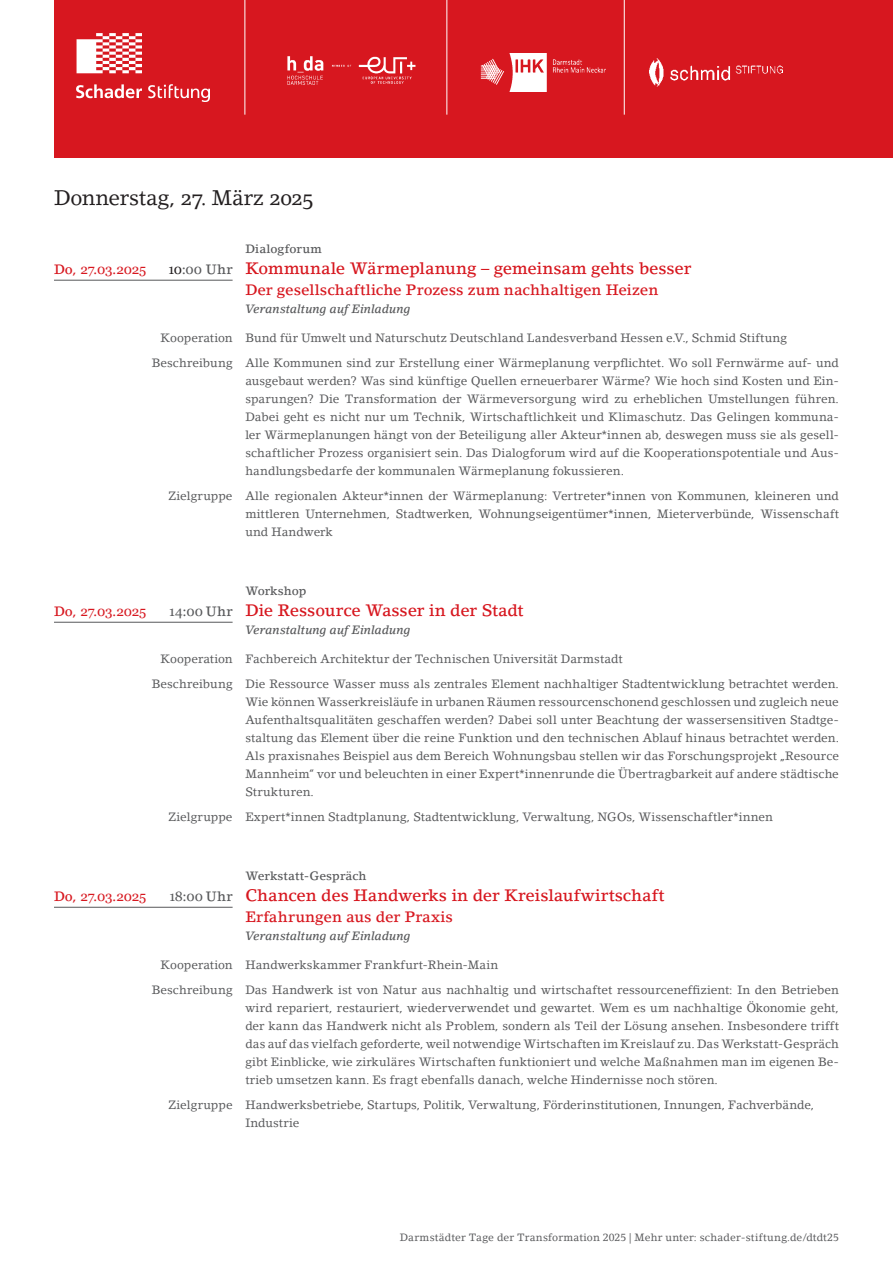
<style>
.page{position:relative;width:893px;height:1263px;background:#fff}
.page>*{position:absolute;margin:0;border:0;box-sizing:border-box;transform-origin:0 0}
.PÜ_S2_Headline_Veranstaltungen{font:21px "Lino Letter Std";letter-spacing:-.02em;color:#231f20}
.PÜ_S2_Titel_Zeile_1{font:500 16.5px "Lino Letter Std";letter-spacing:-.01em;color:#d7171f}
.PÜ_S2_Titel_Zeile_2{font:500 15px "Lino Letter Std";color:#d7171f}
.PÜ_S2_Titel_Zeile_1-2{font:13.5px "Georgia";letter-spacing:-.015em;color:#d7171f}
.PÜ_S2_Kooperation_und_Beschreibung{font:12px/18px "Lino Letter Std";letter-spacing:.005em;color:#57585a;text-align:justify}
.PÜ_S2_Zielgruppe{font:12px/18px "Lino Letter Std";letter-spacing:.005em;color:#57585a;text-align:justify}
.PÜ_S2_öffentlich_oder_Einladung_nach_2-z{font:italic 500 12px "Lino Letter Std";letter-spacing:-.005em;color:#57585a}
.PÜ_S2_Format_der_Veranstaltung{font:500 12px "Lino Letter Std";color:#57585a}
.t1{font:10.5px "Lino Letter Std";letter-spacing:.015em;color:#57585a}
.s1{font-family:"Lino Letter Std";font-weight:500}
.s2{font-family:"Georgia";font-weight:400;font-size:13.5px;color:#231f20}
.s3{font-family:"Georgia";font-weight:400;font-size:13.5px;color:#57585a}
.s4{font-size:13.5px;color:#57585a}
</style>
<div class="page">
<div style="left:54px;top:0;width:839px;height:157px;background:#d7171f"></div>
<img style="left:77px;top:33px;width:133px;height:69px">
<img style="left:480px;top:54px;width:125px;height:37px">
<hr style="left:244px;top:0;width:1px;height:115px;background:#fff">
<hr style="left:446px;top:0;width:1px;height:115px;background:#fff">
<img style="left:287px;top:56px;width:129px;height:29px">
<img style="left:649px;top:58px;width:133px;height:29px">
<hr style="left:624px;top:0;width:1px;height:115px;background:#fff">
<hr style="left:54px;top:280px;width:179px;height:1px;background:#57585a">
<hr style="left:54px;top:622px;width:179px;height:1px;background:#57585a">
<hr style="left:54px;top:907px;width:179px;height:1px;background:#57585a">
<p class="PÜ_S2_Headline_Veranstaltungen" style="left:54px;top:185px;width:261px">Donnerstag, 27. März 2025</p>
<p class="PÜ_S2_Format_der_Veranstaltung" style="left:245px;top:241px;width:78px">Dialogforum</p>
<p class="PÜ_S2_Titel_Zeile_1-2" style="left:54px;top:261px;width:94px"><span class="s1">Do,</span> 27.03.2025</p>
<p class="PÜ_S2_Titel_Zeile_1" style="left:168px;top:258px;width:525px"><span class="s2">10</span><span class="s3">:00</span> <span class="s4">Uhr</span> Kommunale Wärmeplanung – gemeinsam gehts besser</p>
<p class="PÜ_S2_Titel_Zeile_2" style="left:245px;top:281px;width:414px">Der gesellschaftliche Prozess zum nachhaltigen Heizen</p>
<p class="PÜ_S2_öffentlich_oder_Einladung_nach_2-z" style="left:245px;top:301px;width:167px">Veranstaltung auf Einladung</p>
<p class="PÜ_S2_Kooperation_und_Beschreibung" style="left:161px;top:329px;width:628px">Kooperation Bund für Umwelt und Naturschutz Deutschland Landesverband Hessen e.V., Schmid Stiftung</p>
<p class="PÜ_S2_Kooperation_und_Beschreibung" style="left:245px;top:354px;width:595px;text-indent:-94px">Beschreibung Alle Kommunen sind zur Erstellung einer Wärmeplanung verpflichtet. Wo soll Fernwärme auf- und ausgebaut werden? Was sind künftige Quellen erneuerbarer Wärme? Wie hoch sind Kosten und Ein&shy;sparungen? Die Transformation der Wärmeversorgung wird zu erheblichen Umstellungen führen.<br>Dabei geht es nicht nur um Technik, Wirtschaftlichkeit und Klimaschutz. Das Gelingen kommuna&shy;ler Wärmeplanungen hängt von der Beteiligung aller Akteur*innen ab, deswegen muss sie als gesell&shy;schaftlicher Prozess organisiert sein. Das Dialogforum wird auf die Kooperationspotentiale und Aus&shy;handlungsbedarfe der kommunalen Wärmeplanung fokussieren.</p>
<p class="PÜ_S2_Zielgruppe" style="left:245px;top:487px;width:595px;text-indent:-77px">Zielgruppe Alle regionalen Akteur*innen der Wärmeplanung: Vertreter*innen von Kommunen, kleineren und mittleren Unternehmen, Stadtwerken, Wohnungseigentümer*innen, Mieterverbünde, Wissenschaft und Handwerk</p>
<p class="PÜ_S2_Format_der_Veranstaltung" style="left:245px;top:583px;width:63px">Workshop</p>
<p class="PÜ_S2_Titel_Zeile_1-2" style="left:54px;top:603px;width:94px"><span class="s1">Do,</span> 27.03.2025</p>
<p class="PÜ_S2_Titel_Zeile_1" style="left:169px;top:600px;width:356px"><span class="s3">14:00</span> <span class="s4">Uhr</span> Die Ressource Wasser in der Stadt</p>
<p class="PÜ_S2_öffentlich_oder_Einladung_nach_2-z" style="left:245px;top:622px;width:167px">Veranstaltung auf Einladung</p>
<p class="PÜ_S2_Kooperation_und_Beschreibung" style="left:161px;top:650px;width:464px">Kooperation Fachbereich Architektur der Technischen Universität Darmstadt</p>
<p class="PÜ_S2_Kooperation_und_Beschreibung" style="left:245px;top:675px;width:595px;text-indent:-94px">Beschreibung Die Ressource Wasser muss als zentrales Element nachhaltiger Stadtentwicklung betrachtet werden.<br>Wie können Wasserkreisläufe in urbanen Räumen ressourcenschonend geschlossen und zugleich neue Aufenthaltsqualitäten geschaffen werden? Dabei soll unter Beachtung der wassersensitiven Stadtge&shy;staltung das Element über die reine Funktion und den technischen Ablauf hinaus betrachtet werden.<br>Als praxisnahes Beispiel aus dem Bereich Wohnungsbau stellen wir das Forschungsprojekt „Resource Mannheim“ vor und beleuchten in einer Expert*innenrunde die Übertragbarkeit auf andere städtische Strukturen.</p>
<p class="PÜ_S2_Zielgruppe" style="left:168px;top:808px;width:606px">Zielgruppe Expert*innen Stadtplanung, Stadtentwicklung, Verwaltung, NGOs, Wissenschaftler*innen</p>
<p class="PÜ_S2_Format_der_Veranstaltung" style="left:245px;top:868px;width:123px">Werkstatt-Gespräch</p>
<p class="PÜ_S2_Titel_Zeile_1-2" style="left:54px;top:888px;width:94px"><span class="s1">Do,</span> 27.03.2025</p>
<p class="PÜ_S2_Titel_Zeile_1" style="left:169px;top:885px;width:497px"><span class="s3">18:00</span> <span class="s4">Uhr</span> Chancen des Handwerks in der Kreislaufwirtschaft</p>
<p class="PÜ_S2_Titel_Zeile_2" style="left:245px;top:908px;width:209px">Erfahrungen aus der Praxis</p>
<p class="PÜ_S2_öffentlich_oder_Einladung_nach_2-z" style="left:245px;top:928px;width:167px">Veranstaltung auf Einladung</p>
<p class="PÜ_S2_Kooperation_und_Beschreibung" style="left:161px;top:956px;width:339px">Kooperation Handwerkskammer Frankfurt-Rhein-Main</p>
<p class="PÜ_S2_Kooperation_und_Beschreibung" style="left:245px;top:981px;width:595px;text-indent:-94px">Beschreibung Das Handwerk ist von Natur aus nachhaltig und wirtschaftet ressourceneffizient: In den Betrieben wird repariert, restauriert, wiederverwendet und gewartet. Wem es um nachhaltige Ökonomie geht, der kann das Handwerk nicht als Problem, sondern als Teil der Lösung ansehen. Insbesondere trifft das auf das vielfach geforderte, weil notwendige Wirtschaften im Kreislauf zu. Das Werkstatt-Gespräch gibt Einblicke, wie zirkuläres Wirtschaften funktioniert und welche Maßnahmen man im eigenen Be&shy;trieb umsetzen kann. Es fragt ebenfalls danach, welche Hindernisse noch stören.</p>
<p class="PÜ_S2_Kooperation_und_Beschreibung" style="left:245px;top:1096px;width:570px;text-indent:-77px">Zielgruppe Handwerksbetriebe, Startups, Politik, Verwaltung, Förderinstitutionen, Innungen, Fachverbände,<br>Industrie</p>
<p class="t1" style="left:400px;top:1231px;width:441px">Darmstädter Tage der Transformation 2025 | Mehr unter: schader-stiftung.de/dtdt25</p>
</div>
